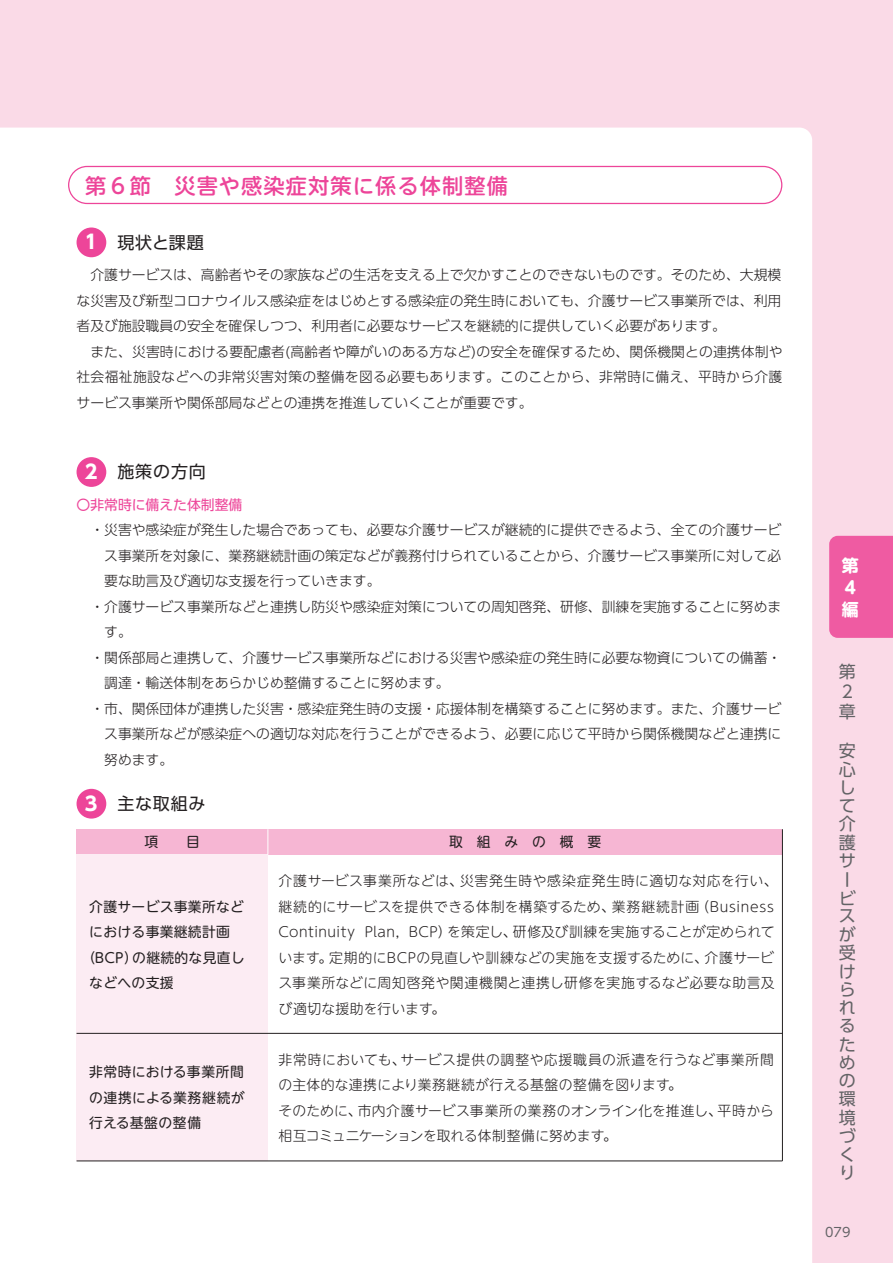
<style>
.page{position:relative;width:893px;height:1263px;background:#fadae7}
.page>*{position:absolute;margin:0;border:0;box-sizing:border-box;transform-origin:0 0}
.t1{font:500 21.3px "UD Shin M Go Pro";letter-spacing:.05em;color:#ed4599}
.t2{font:16.95px/18.3px "UD Shin Go Pro";color:#636366}
.t3{font:16.95px "UD Shin Go Pro";letter-spacing:.05em;color:#231f20}
.t4{font:700 16.95px/22px "UD Shin M Go Pro";color:#fff}
.t5{font:300 13.8px/25.5px "UD Shin Go Pro";color:#231f20;text-align:justify}
.t6{font:300 13.8px/25.5px "UD Shin M Go Pro";letter-spacing:.025em;color:#231f20}
.t7{font:13.8px/25.5px "UD Shin M Go Pro";letter-spacing:.02em;color:#231f20;text-align:justify}
.t8{font:13.8px "UD Shin Go Pro";color:#ed4599}
.t9{font:12.75px "UD Shin Go Pro";color:#636366}
.s1{font-weight:700;font-size:19.2px;color:#fff}
</style>
<div class="page">
<div style="left:0;top:128px;width:812px;height:1135px;background:#fff"></div>
<div style="left:829px;top:536px;width:64px;height:102px;background:#ef5ba2"></div>
<div style="left:77px;top:829px;width:705px;height:26px;background:#f6b6d3"></div>
<div style="left:77px;top:855px;width:191px;height:306px;background:#fcecf3"></div>
<svg style="left:268px;top:829px;width:1px;height:26px"></svg>
<hr style="left:77px;top:1033px;width:705px;height:1px;background:#231f20">
<hr style="left:77px;top:1161px;width:705px;height:1px;background:#231f20">
<hr style="left:782px;top:829px;width:1px;height:332px;background:#231f20">
<svg style="left:68px;top:166px;width:714px;height:38px;background:#fdf3f8"></svg>
<div style="left:77px;top:227px;width:29px;height:30px;background:#ed4599;border-radius:50%"></div>
<div style="left:77px;top:457px;width:29px;height:30px;background:#ed4599;border-radius:50%"></div>
<div style="left:77px;top:789px;width:29px;height:30px;background:#ed4599;border-radius:50%"></div>
<h1 class="t1" style="left:85px;top:168px;width:425px">第６節　災害や感染症対策に係る体制整備</h1>
<p class="t3" style="left:85px;top:229px;width:120px"><span class="s1">1</span> 現状と課題</p>
<p class="t5" style="left:77px;top:262px;width:706px;text-indent:14px">介護サービスは、高齢者やその家族などの生活を支える上で欠かすことのできないものです。そのため、大規模な災害及び新型コロナウイルス感染症をはじめとする感染症の発生時においても、介護サービス事業所では、利用者及び施設職員の安全を確保しつつ、利用者に必要なサービスを継続的に提供していく必要があります。</p>
<p class="t5" style="left:77px;top:338px;width:707px;text-indent:14px">また、災害時における要配慮者(高齢者や障がいのある方など)の安全を確保するため、関係機関との連携体制や社会福祉施設などへの非常災害対策の整備を図る必要もあります。このことから、非常時に備え、平時から介護サービス事業所や関係部局などとの連携を推進していくことが重要です。</p>
<p class="t3" style="left:85px;top:458px;width:123px"><span class="s1">2</span> 施策の方向</p>
<p class="t8" style="left:77px;top:493px;width:167px">〇非常時に備えた体制整備</p>
<p class="t5" style="left:90px;top:517px;width:692px">・災害や感染症が発生した場合であっても、必要な介護サービスが継続的に提供できるよう、全ての介護サービ</p>
<p class="t5" style="left:104px;top:542px;width:679px">ス事業所を対象に、業務継続計画の策定などが義務付けられていることから、介護サービス事業所に対して必</p>
<p class="t5" style="left:104px;top:568px;width:278px">要な助言及び適切な支援を行っていきます。</p>
<p class="t5" style="left:90px;top:593px;width:692px">・介護サービス事業所などと連携し防災や感染症対策についての周知啓発、研修、訓練を実施することに努めま</p>
<p class="t5" style="left:104px;top:619px;width:29px">す。</p>
<p class="t5" style="left:90px;top:644px;width:692px">・関係部局と連携して、介護サービス事業所などにおける災害や感染症の発生時に必要な物資についての備蓄・</p>
<p class="t5" style="left:104px;top:670px;width:347px">調達・輸送体制をあらかじめ整備することに努めます。</p>
<p class="t5" style="left:90px;top:695px;width:692px">・市、関係団体が連携した災害・感染症発生時の支援・応援体制を構築することに努めます。また、介護サービ</p>
<p class="t5" style="left:104px;top:721px;width:679px">ス事業所などが感染症への適切な対応を行うことができるよう、必要に応じて平時から関係機関などと連携に</p>
<p class="t5" style="left:104px;top:746px;width:71px">努めます。</p>
<p class="t3" style="left:85px;top:790px;width:122px"><span class="s1">3</span> 主な取組み</p>
<p class="t7" style="left:145px;top:828px;width:57px">項　　目</p>
<p class="t7" style="left:449px;top:828px;width:154px">取　組　み　の　概　要</p>
<p class="t6" style="left:279px;top:867px;width:501px">介護サービス事業所などは、災害発生時や感染症発生時に適切な対応を行い、継続的にサービスを提供できる体制を構築するため、業務継続計画（Business Continuity Plan, BCP）を策定し、研修及び訓練を実施することが定められています。定期的にBCPの見直しや訓練などの実施を支援するために、介護サービス事業所などに周知啓発や関連機関と連携し研修を実施するなど必要な助言及び適切な援助を行います。</p>
<p class="t7" style="left:89px;top:893px;width:156px">介護サービス事業所など</p>
<p class="t7" style="left:89px;top:918px;width:142px">における事業継続計画</p>
<p class="t7" style="left:82px;top:944px;width:165px">（BCP）の継続的な見直し</p>
<p class="t7" style="left:89px;top:969px;width:86px">などへの支援</p>
<p class="t7" style="left:89px;top:1059px;width:157px">非常時における事業所間の連携による業務継続が行える基盤の整備</p>
<p class="t6" style="left:279px;top:1046px;width:497px">非常時においても、サービス提供の調整や応援職員の派遣を行うなど事業所間の主体的な連携により業務継続が行える基盤の整備を図ります。<br>そのために、市内介護サービス事業所の業務のオンライン化を推進し、平時から相互コミュニケーションを取れる体制整備に努めます。</p>
<p class="t4" style="left:842px;top:553px;width:18px">第<br>４編</p>
<p class="t2" style="left:839px;top:661px;width:18px;line-height:19.8px">第<br>２章</p>
<p class="t2" style="left:839px;top:741px;width:19px">安心して介護サービスが受けられるための環境づくり</p>
<p class="t9" style="left:825px;top:1222px;width:27px">079</p>
</div>
